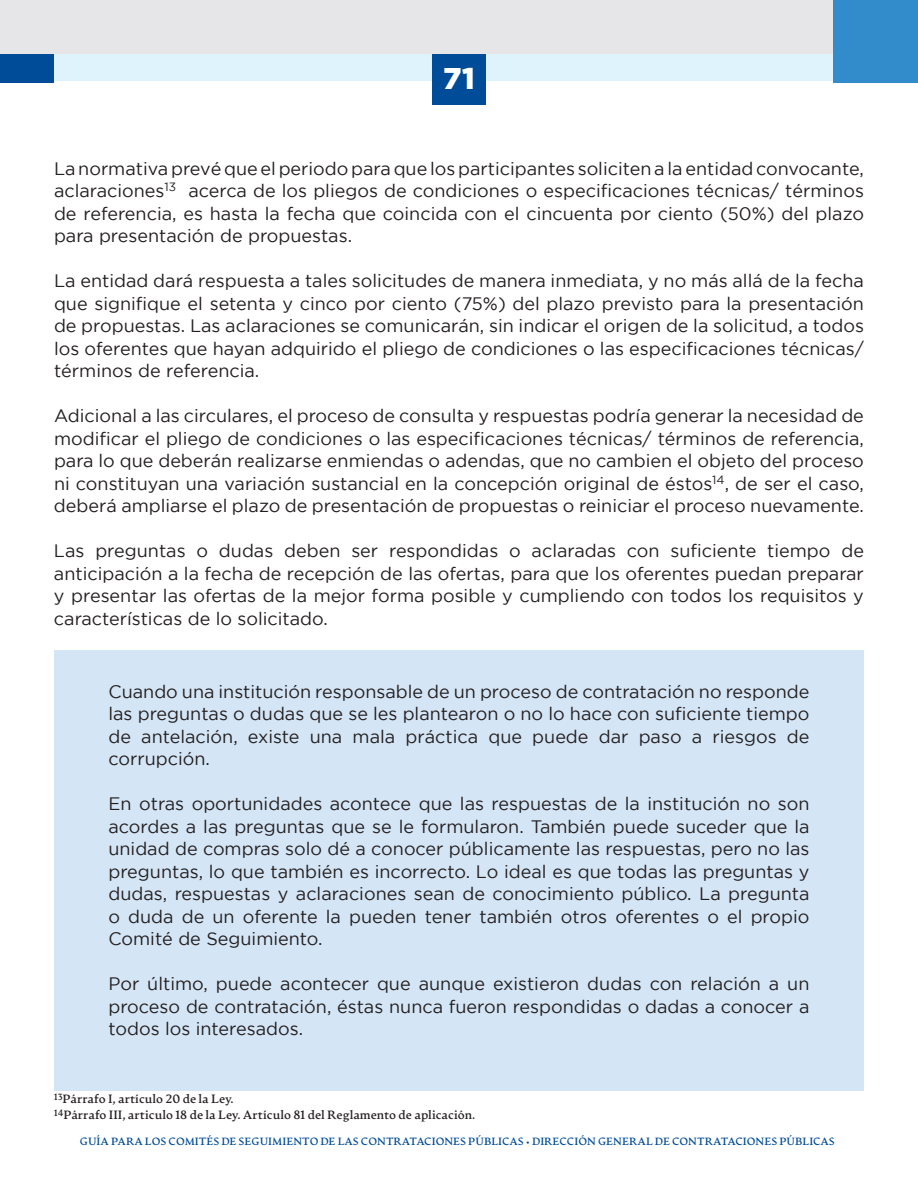
<style>
.page{position:relative;width:918px;height:1188px;background:#fff}
.page>*{position:absolute;margin:0;border:0;box-sizing:border-box;transform-origin:0 0}
.t1{font:900 30px "Gotham";color:#fff}
.t2{font:18px/22.5px "Gotham";color:#231f20;text-align:justify}
.t3{font:700 12px/16.5px "Artifex CF";letter-spacing:-.005em;color:#231f20}
.t4{font:700 10.5px "Artifex CF";color:#014c98}
</style>
<div class="page">
<div style="left:0;top:0;width:834px;height:54px;background:#e6e6e8"></div>
<div style="left:54px;top:54px;width:810px;height:27px;background:#def3fc"></div>
<div style="left:834px;top:0;width:84px;height:82px;background:#328ccb"></div>
<div style="left:0;top:54px;width:54px;height:28px;background:#014c98"></div>
<div style="left:432px;top:54px;width:54px;height:51px;background:#014c98"></div>
<div style="left:54px;top:650px;width:810px;height:441px;background:#d4e5f5"></div>
<h1 class="t1" style="left:443px;top:61px;width:33px">71</h1>
<p class="t2" style="left:54px;top:157px;width:812px">La normativa prevé que el periodo para que los participantes soliciten a la entidad convocante, aclaraciones<sup>13</sup> acerca de los pliegos de condiciones o especificaciones técnicas/ términos de referencia, es hasta la fecha que coincida con el cincuenta por ciento (50%) del plazo para presentación de propuestas.</p>
<p class="t2" style="left:54px;top:269px;width:812px">La entidad dará respuesta a tales solicitudes de manera inmediata, y no más allá de la fecha que signifique el setenta y cinco por ciento (75%) del plazo previsto para la presentación de propuestas. Las aclaraciones se comunicarán, sin indicar el origen de la solicitud, a todos los oferentes que hayan adquirido el pliego de condiciones o las especificaciones técnicas/ términos de referencia.</p>
<p class="t2" style="left:54px;top:404px;width:812px">Adicional a las circulares, el proceso de consulta y respuestas podría generar la necesidad de modificar el pliego de condiciones o las especificaciones técnicas/ términos de referencia, para lo que deberán realizarse enmiendas o adendas, que no cambien el objeto del proceso ni constituyan una variación sustancial en la concepción original de éstos<sup>14</sup>, de ser el caso, deberá ampliarse el plazo de presentación de propuestas o reiniciar el proceso nuevamente.</p>
<p class="t2" style="left:54px;top:539px;width:811px">Las preguntas o dudas deben ser respondidas o aclaradas con suficiente tiempo de anticipación a la fecha de recepción de las ofertas, para que los oferentes puedan preparar y presentar las ofertas de la mejor forma posible y cumpliendo con todos los requisitos y características de lo solicitado.</p>
<p class="t2" style="left:108px;top:680px;width:703px">Cuando una institución responsable de un proceso de contratación no responde las preguntas o dudas que se les plantearon o no lo hace con suficiente tiempo de antelación, existe una mala práctica que puede dar paso a riesgos de corrupción.</p>
<p class="t2" style="left:108px;top:792px;width:703px">En otras oportunidades acontece que las respuestas de la institución no son acordes a las preguntas que se le formularon. También puede suceder que la unidad de compras solo dé a conocer públicamente las respuestas, pero no las preguntas, lo que también es incorrecto. Lo ideal es que todas las preguntas y dudas, respuestas y aclaraciones sean de conocimiento público. La pregunta o duda de un oferente la pueden tener también otros oferentes o el propio Comité de Seguimiento.</p>
<p class="t2" style="left:108px;top:972px;width:703px">Por último, puede acontecer que aunque existieron dudas con relación a un proceso de contratación, éstas nunca fueron respondidas o dadas a conocer a todos los interesados.</p>
<p class="t3" style="left:54px;top:1091px;width:423px"><sup>13</sup>Párrafo I, artículo 20 de la Ley.<br><sup>14</sup>Párrafo III, articulo 18 de la Ley. Artículo 81 del Reglamento de aplicación.</p>
<p class="t4" style="left:80px;top:1135px;width:757px">GUÍA PARA LOS COMITÉS DE SEGUIMIENTO DE LAS CONTRATACIONES PÚBLICAS • DIRECCIÓN GENERAL DE CONTRATACIONES PÚBLICAS</p>
</div>
